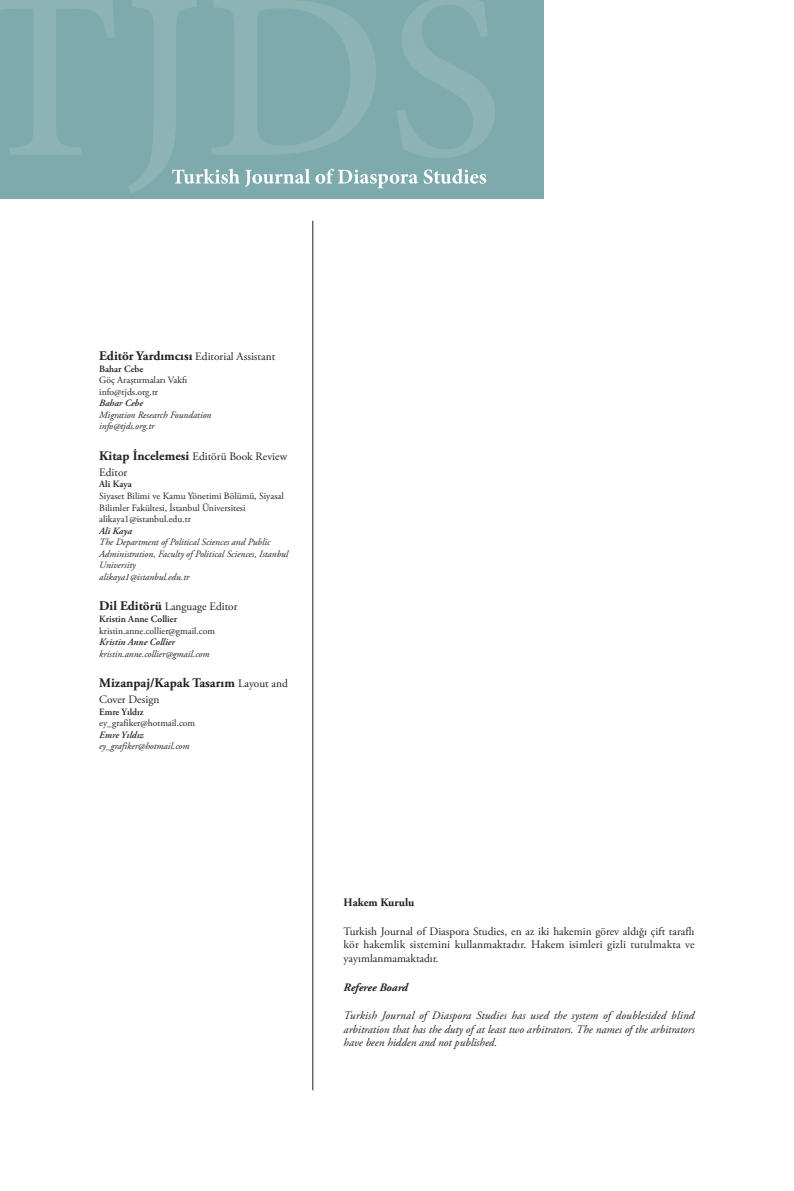
<style>
.page{position:relative;width:794px;height:1191px;background:#fff}
.page>*{position:absolute;margin:0;border:0;box-sizing:border-box;transform-origin:0 0}
.jenerik01{font:700 13.12px "Adobe Garamond Pro";color:#231f20}
.jenerik01-2{font:11.38px/13.7px "Adobe Garamond Pro";color:#231f20}
.jenerik01-3{font:italic 11.38px/13.7px "Adobe Garamond Pro";color:#231f20;text-align:justify}
.jenerik01-4{font:italic 700 11.38px "Adobe Garamond Pro";color:#231f20}
.jenerik01-5{font:700 11.38px "Adobe Garamond Pro";color:#231f20}
.jenerik01-6{font:italic 9.62px/11.5px "Adobe Garamond Pro";color:#231f20}
.jenerik01-7{font:9.62px/11.5px "Adobe Garamond Pro";color:#231f20}
.s1{font-weight:700;font-size:13.12px}
.s2{font-weight:600;font-style:normal}
.s3{font-style:normal}
.s4{font-weight:600}
.s5{font-weight:600;font-style:italic}
.s6{font-style:italic}
.s7{font-weight:400;font-size:11.38px}
</style>
<div class="page">
<div style="left:0;top:0;width:543px;height:198px;background:#7daaac"></div>
<hr style="left:312px;top:221px;width:1px;height:869px;background:#231f20">
<svg style="left:172px;top:169px;width:314px;height:19px"></svg>
<p class="jenerik01-2" style="left:99px;top:350px;width:177px"><span class="s1">Editör Yardımcısı</span> Editorial Assistant</p>
<p class="jenerik01-6" style="left:99px;top:363px;width:114px"><span class="s2">Bahar Cebe<br></span><span class="s3">Göç Araştırmaları Vakfı info@tjds.org.tr<br></span><span class="s4">Bahar Cebe<br></span>Migration Research Foundation info@tjds.org.tr</p>
<p class="jenerik01-2" style="left:99px;top:449px;width:189px;line-height:15.8px"><span class="s1">Kitap İncelemesi</span> Editörü Book Review<br>Editor</p>
<p class="jenerik01-6" style="left:99px;top:479px;width:191px"><span class="s2">Ali Kaya<br></span><span class="s3">Siyaset Bilimi ve Kamu Yönetimi Bölümü, Siyasal<br>Bilimler Fakültesi, İstanbul Üniversitesi alikaya1@istanbul.edu.tr<br></span><span class="s4">Ali Kaya<br></span>The Department of Political Sciences and Public<br>Administration, Faculty of Political Sciences, Istanbul<br>University<br>alikaya1@istanbul.edu.tr</p>
<p class="jenerik01-2" style="left:99px;top:600px;width:140px"><span class="s1">Dil Editörü</span> Language Editor</p>
<p class="jenerik01-7" style="left:99px;top:613px;width:117px"><span class="s4">Kristin Anne Collier </span>kristin.anne.collier@gmail.com<br><span class="s5">Kristin Anne Collier </span><span class="s6">kristin.anne.collier@gmail.com</span></p>
<p class="jenerik01" style="left:99px;top:675px;width:190px">Mizanpaj/Kapak Tasarım <span class="s7">Layout and</span></p>
<p class="jenerik01-2" style="left:99px;top:693px;width:62px">Cover Design</p>
<p class="jenerik01-7" style="left:99px;top:706px;width:97px"><span class="s4">Emre Yıldız </span>ey_grafiker@hotmail.com<br><span class="s5">Emre Yıldız </span><span class="s6">ey_grafiker@hotmail.com</span></p>
<p class="jenerik01-5" style="left:344px;top:896px;width:72px">Hakem Kurulu</p>
<p class="jenerik01-2" style="left:344px;top:924px;width:352px;text-align:justify">Turkish Journal of Diaspora Studies, en az iki hakemin görev aldığı çift taraflı kör hakemlik sistemini kullanmaktadır. Hakem isimleri gizli tutulmakta ve yayımlanmamaktadır.</p>
<p class="jenerik01-4" style="left:344px;top:980px;width:66px">Referee Board</p>
<p class="jenerik01-3" style="left:344px;top:1009px;width:352px">Turkish Journal of Diaspora Studies has used the system of doublesided blind arbitration that has the duty of at least two arbitrators. The names of the arbitrators have been hidden and not published.</p>
</div>
